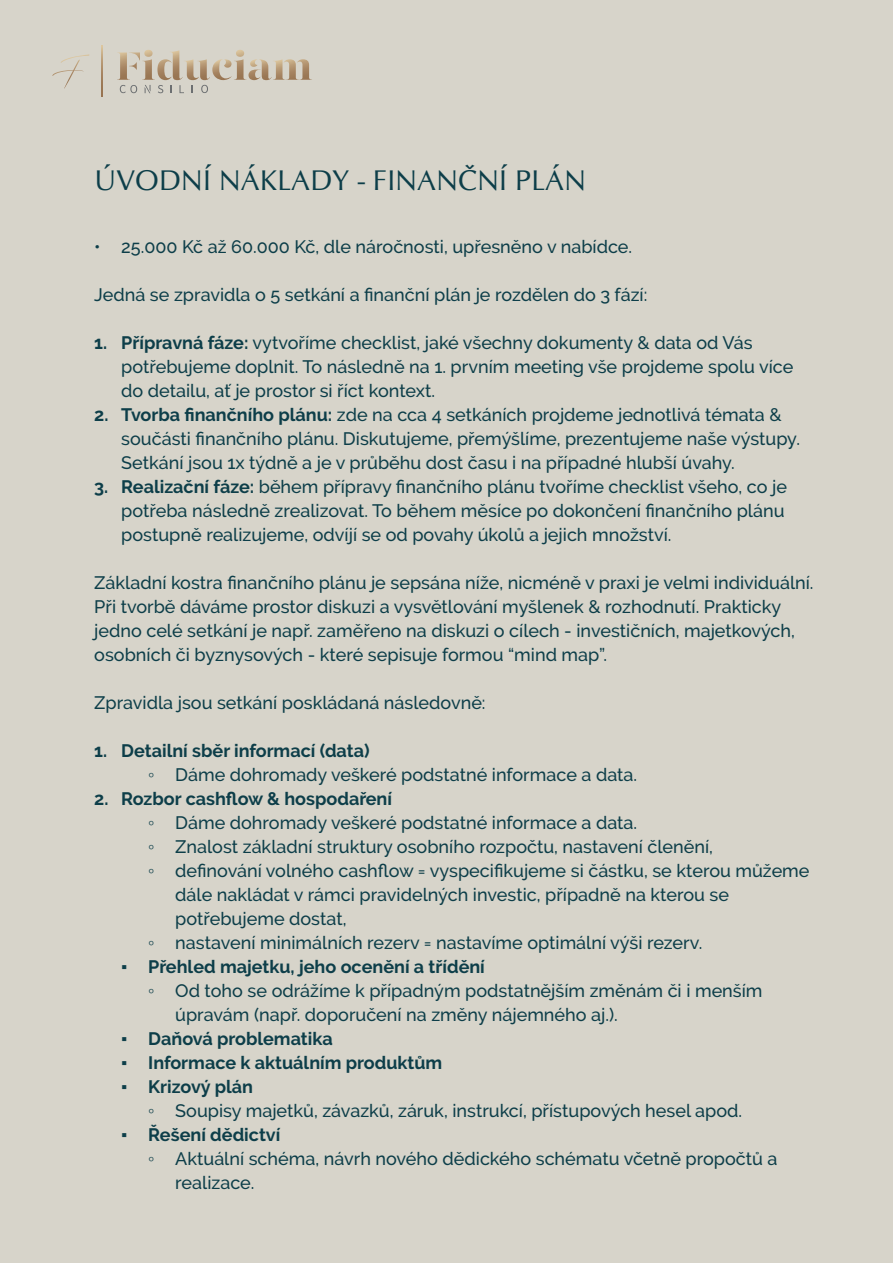
<style>
.page{position:relative;width:893px;height:1263px;background:#d7d4ca}
.page>*{position:absolute;margin:0;border:0;box-sizing:border-box;transform-origin:0 0}
.t1{font:28.5px "CG Omega";color:#0d3e49}
.t2{font:500 18px/24px "Raleway";color:#0d3e49}
.t3{font:700 18px "Raleway";color:#0d3e49}
.s1{font-weight:700}
.s2{font-family:"Times New Roman";font-weight:400}
</style>
<div class="page">
<svg style="left:52px;top:54px;width:37px;height:35px"></svg>
<svg style="left:101px;top:46px;width:1px;height:51px"></svg>
<svg style="left:117px;top:50px;width:195px;height:43px"></svg>
<h1 class="t1" style="left:94px;top:163px;width:493px">ÚVODNÍ NÁKLADY - FINANČNÍ PLÁN</h1>
<p class="t2" style="left:94px;top:235px;width:539px">• 25.000 Kč až 60.000 Kč, dle náročnosti, upřesněno v nabídce.</p>
<p class="t2" style="left:94px;top:283px;width:555px">Jedná se zpravidla o 5 setkání a finanční plán je rozdělen do 3 fází:</p>
<p class="t2" style="left:121px;top:331px;width:674px;text-indent:-27px"><span class="s1">1. Přípravná fáze:</span> vytvoříme checklist, jaké všechny dokumenty &amp; data od Vás potřebujeme doplnit. To následně na 1. prvním meeting vše projdeme spolu více do detailu, ať je prostor si říct kontext.</p>
<p class="t2" style="left:121px;top:403px;width:680px;text-indent:-27px"><span class="s1">2. Tvorba finančního plánu:</span> zde na cca 4 setkáních projdeme jednotlivá témata &amp; součásti finančního plánu. Diskutujeme, přemýšlíme, prezentujeme naše výstupy.<br>Setkání jsou 1x týdně a je v průběhu dost času i na případné hlubší úvahy.</p>
<p class="t2" style="left:121px;top:475px;width:667px;text-indent:-27px"><span class="s1">3. Realizační fáze:</span> během přípravy finančního plánu tvoříme checklist všeho, co je potřeba následně zrealizovat. To během měsíce po dokončení finančního plánu postupně realizujeme, odvíjí se od povahy úkolů a jejich množství.</p>
<p class="t2" style="left:94px;top:571px;width:721px">Základní kostra finančního plánu je sepsána níže, nicméně v praxi je velmi individuální.<br>Při tvorbě dáváme prostor diskuzi a vysvětlování myšlenek &amp; rozhodnutí. Prakticky jedno celé setkání je např. zaměřeno na diskuzi o cílech - investičních, majetkových, osobních či byznysových - které sepisuje formou “mind map”.</p>
<p class="t2" style="left:94px;top:691px;width:393px">Zpravidla jsou setkání poskládaná následovně:</p>
<p class="t2" style="left:148px;top:739px;width:490px;text-indent:-54px"><span class="s1">1. Detailní sběr informací (data)<br></span><span class="s2">◦</span> Dáme dohromady veškeré podstatné informace a data.</p>
<p class="t3" style="left:94px;top:789px;width:299px">2. Rozbor cashflow &amp; hospodaření</p>
<p class="t2" style="left:148px;top:811px;width:490px"><span class="s2">◦</span> Dáme dohromady veškeré podstatné informace a data.</p>
<p class="t2" style="left:148px;top:835px;width:566px"><span class="s2">◦</span> Znalost základní struktury osobního rozpočtu, nastavení členění,</p>
<p class="t2" style="left:148px;top:859px;width:663px"><span class="s2">◦</span> definování volného cashflow = vyspecifikujeme si částku, se kterou můžeme</p>
<p class="t2" style="left:175px;top:883px;width:555px">dále nakládat v rámci pravidelných investic, případně na kterou se</p>
<p class="t2" style="left:175px;top:907px;width:173px">potřebujeme dostat,</p>
<p class="t2" style="left:148px;top:931px;width:556px"><span class="s2">◦</span> nastavení minimálních rezerv = nastavíme optimální výši rezerv.</p>
<p class="t3" style="left:121px;top:957px;width:365px"><span class="s2">▪</span> Přehled majetku, jeho ocenění a třídění</p>
<p class="t2" style="left:148px;top:979px;width:616px"><span class="s2">◦</span> Od toho se odrážíme k případným podstatnějším změnám či i menším</p>
<p class="t2" style="left:175px;top:1003px;width:444px">úpravám (např. doporučení na změny nájemného aj.).</p>
<p class="t3" style="left:121px;top:1029px;width:213px"><span class="s2">▪</span> Daňová problematika</p>
<p class="t3" style="left:121px;top:1053px;width:322px"><span class="s2">▪</span> Informace k aktuálním produktům</p>
<p class="t2" style="left:148px;top:1075px;width:595px;text-indent:-27px"><span class="s2">▪</span> <span class="s1">Krizový plán<br></span><span class="s2">◦</span> Soupisy majetků, závazků, záruk, instrukcí, přístupových hesel apod.</p>
<p class="t3" style="left:121px;top:1125px;width:161px"><span class="s2">▪</span> Řešení dědictví</p>
<p class="t2" style="left:148px;top:1147px;width:631px"><span class="s2">◦</span> Aktuální schéma, návrh nového dědického schématu včetně propočtů a</p>
<p class="t2" style="left:175px;top:1171px;width:81px">realizace.</p>
</div>
